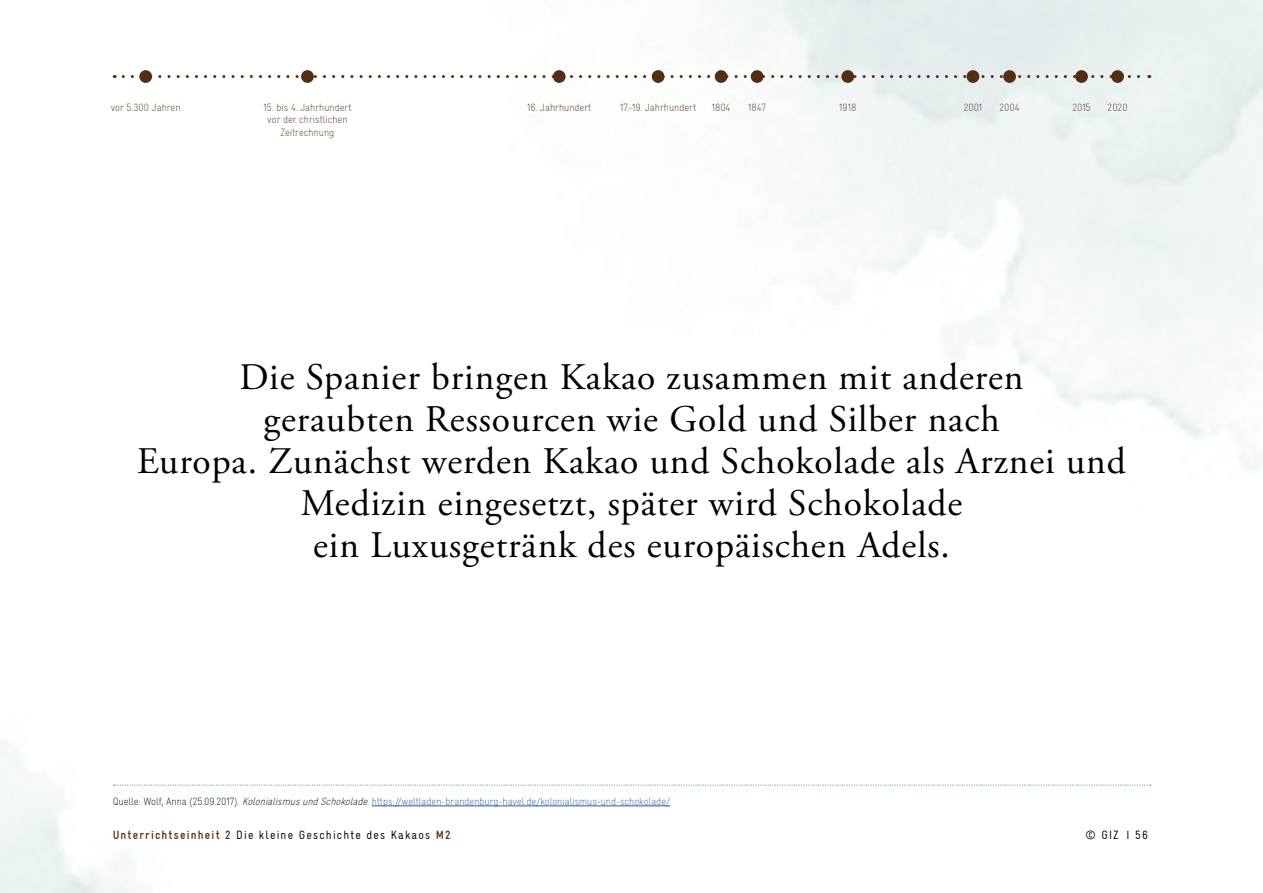
<style>
.page{position:relative;width:1263px;height:893px;background:#fff}
.page>*{position:absolute;margin:0;border:0;box-sizing:border-box;transform-origin:0 0}
.t1{font:37.5px/42px "Adobe Garamond Pro";letter-spacing:.025em;color:#000;text-align:center}
.t2{font:condensed 12px "Gravur LL";letter-spacing:.1em;color:#000}
.t3{font:300 condensed 10.5px "Gravur LL";color:#275b9b}
.t4{font:300 condensed 10.5px/12.6px "Gravur LL";color:#552d15;text-align:center}
.s1{color:#000}
.s2{font-style:italic;color:#000}
.s3{font-weight:700;color:#552d15}
</style>
<div class="page">
<img style="left:0;top:0;width:1263px;height:893px">
<svg style="left:113px;top:784px;width:1038px;height:2px"></svg>
<hr style="left:372px;top:806px;width:298px;height:1px;background:#275b9b">
<svg style="left:123px;top:75px;width:1027px;height:3px"></svg>
<div style="left:139px;top:70px;width:13px;height:13px;background:#552d15;border-radius:50%"></div>
<div style="left:301px;top:70px;width:13px;height:13px;background:#552d15;border-radius:50%"></div>
<div style="left:553px;top:70px;width:13px;height:13px;background:#552d15;border-radius:50%"></div>
<div style="left:652px;top:70px;width:12px;height:13px;background:#552d15;border-radius:50%"></div>
<div style="left:715px;top:70px;width:12px;height:13px;background:#552d15;border-radius:50%"></div>
<div style="left:751px;top:70px;width:12px;height:13px;background:#552d15;border-radius:50%"></div>
<div style="left:841px;top:70px;width:13px;height:13px;background:#552d15;border-radius:50%"></div>
<div style="left:966px;top:70px;width:13px;height:13px;background:#552d15;border-radius:50%"></div>
<div style="left:1003px;top:70px;width:13px;height:13px;background:#552d15;border-radius:50%"></div>
<div style="left:1075px;top:70px;width:13px;height:13px;background:#552d15;border-radius:50%"></div>
<div style="left:1111px;top:70px;width:13px;height:13px;background:#552d15;border-radius:50%"></div>
<p class="t4" style="left:111px;top:101px;width:71px">vor 5.300 Jahren</p>
<p class="t4" style="left:263px;top:101px;width:89px">15. bis 4. Jahrhundert vor der christlichen<br>Zeitrechnung</p>
<p class="t4" style="left:527px;top:101px;width:66px">16. Jahrhundert</p>
<p class="t4" style="left:620px;top:101px;width:77px">17.-19. Jahrhundert</p>
<p class="t4" style="left:712px;top:101px;width:20px">1804</p>
<p class="t4" style="left:748px;top:101px;width:19px">1847</p>
<p class="t4" style="left:839px;top:101px;width:19px">1918</p>
<p class="t4" style="left:964px;top:101px;width:20px">2001</p>
<p class="t4" style="left:999px;top:101px;width:22px">2004</p>
<p class="t4" style="left:1072px;top:101px;width:20px">2015</p>
<p class="t4" style="left:1107px;top:101px;width:22px">2020</p>
<p class="t1" style="left:137px;top:357px;width:990px">Die Spanier bringen Kakao zusammen mit anderen<br>geraubten Ressourcen wie Gold und Silber nach<br>Europa. Zunächst werden Kakao und Schokolade als Arznei und Medizin eingesetzt, später wird Schokolade<br>ein Luxusgetränk des europäischen Adels.</p>
<p class="t3" style="left:113px;top:795px;width:559px"><span class="s1">Quelle: Wolf, Anna (25.09.2017).</span> <span class="s2">KolonialismusundSchokolade</span><span class="s1">.</span> https://weltladen-brandenburg-havel.de/kolonialismus-und-schokolade/</p>
<p class="t2" style="left:113px;top:827px;width:340px"><span class="s3">Unterrichtseinheit 2</span> Die kleine Geschichte des Kakaos <span class="s3">M2</span></p>
<p class="t2" style="left:1085px;top:827px;width:64px">© GIZ I 56</p>
</div>
